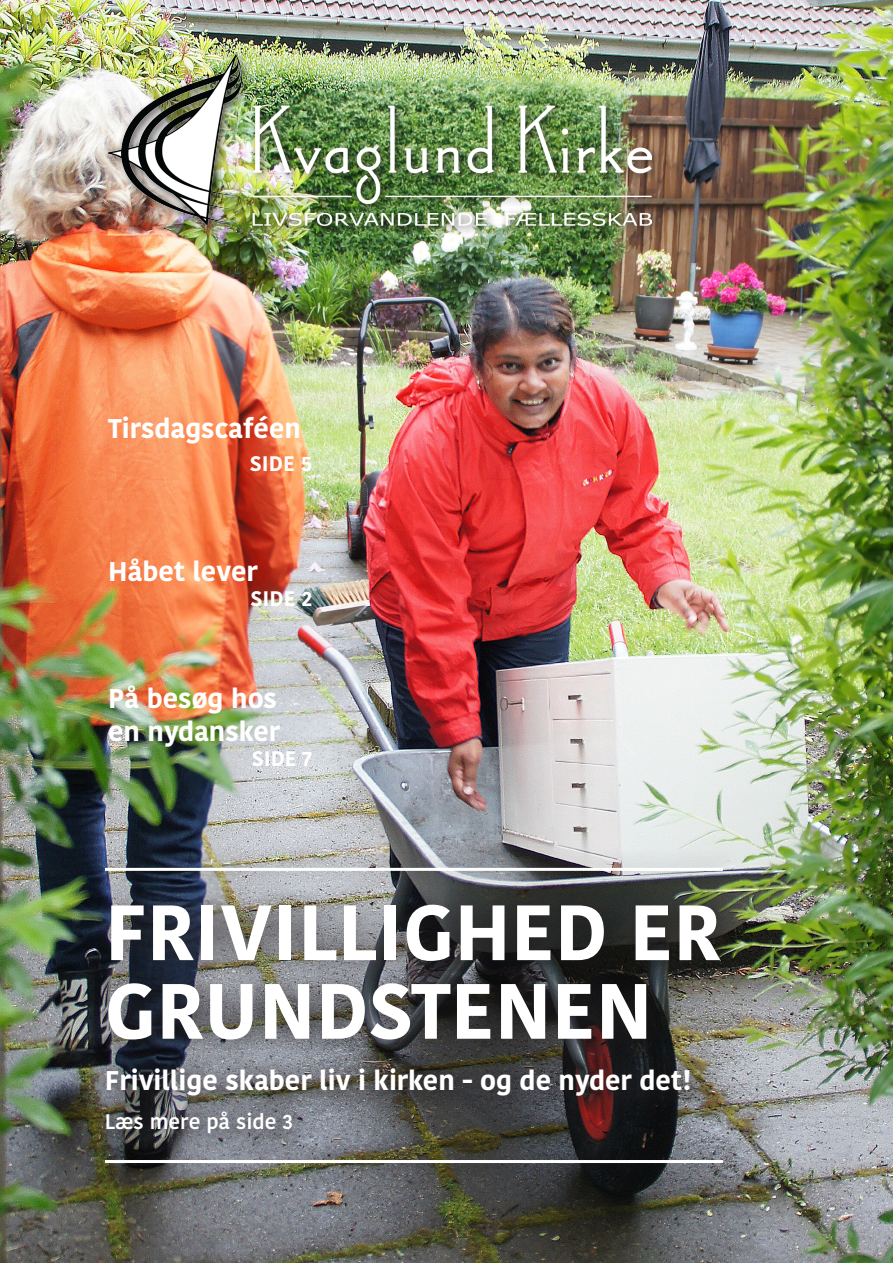
<style>
.page{position:relative;width:893px;height:1263px;background:#fff}
.page>*{position:absolute;margin:0;border:0;box-sizing:border-box;transform-origin:0 0}
.Overskrift{font:700 78px/78.6px "Kohinoor Devanagari";color:#fff}
.Overskrift-2{font:700 27px/32.4px "Kohinoor Devanagari";color:#fff}
.t1{font:700 21px "Kohinoor Devanagari";color:#fff}
.Overskrift-3{font:600 21px "Kohinoor Devanagari";color:#fff}
</style>
<div class="page">
<img style="left:0;top:0;width:893px;height:1263px">
<div style="left:82px;top:880px;width:667px;height:282px;background:#231f20;opacity:.75"></div>
<div style="left:104px;top:50px;width:558px;height:186px;background:#231f20;opacity:.75"></div>
<img style="left:108px;top:54px;width:543px;height:171px">
<div style="left:87px;top:847px;width:660px;height:51px;background:#231f20;opacity:.75"></div>
<hr style="left:105px;top:868px;width:618px;height:3px;background:#fff">
<div style="left:87px;top:1139px;width:660px;height:51px;background:#231f20;opacity:.75"></div>
<hr style="left:105px;top:1160px;width:618px;height:3px;background:#fff">
<p class="Overskrift-2" style="left:108px;top:412px;width:194px">Tirsdagscaféen</p>
<p class="t1" style="left:250px;top:445px;width:64px">SIDE 5</p>
<p class="Overskrift-2" style="left:108px;top:555px;width:151px">Håbet lever</p>
<p class="t1" style="left:251px;top:580px;width:63px">SIDE 2</p>
<p class="Overskrift-2" style="left:108px;top:682px;width:174px">På besøg hos en nydansker</p>
<p class="t1" style="left:252px;top:740px;width:62px">SIDE 7</p>
<p class="Overskrift" style="left:105px;top:892px;width:618px">FRIVILLIGHED ER<br>GRUNDSTENEN</p>
<p class="Overskrift-2" style="left:105px;top:1063px;width:588px">Frivillige skaber liv i kirken - og de nyder det!</p>
<p class="Overskrift-3" style="left:105px;top:1109px;width:190px">Læs mere på side 3</p>
</div>
